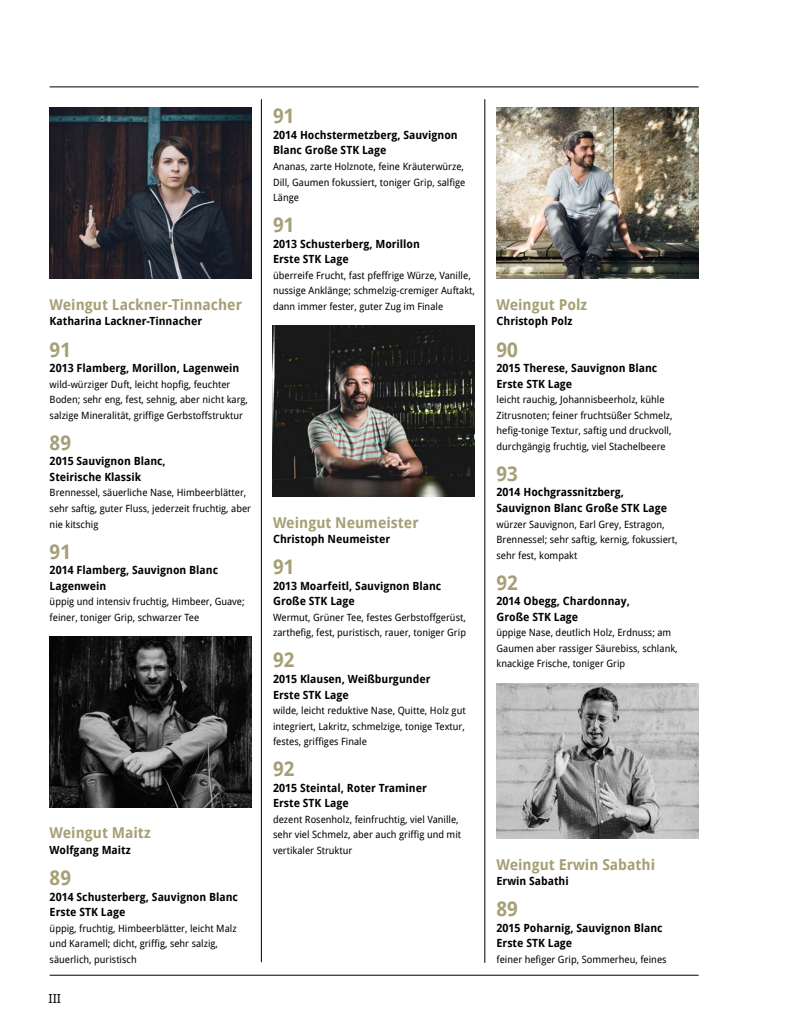
<style>
.page{position:relative;width:798px;height:1028px;background:#fff}
.page>*{position:absolute;margin:0;border:0;box-sizing:border-box;transform-origin:0 0}
.t1{font:700 20px "Droid Sans Pro";color:#a69f76}
.t2{font:700 15px "Droid Sans Pro";color:#a69f76}
.t3{font:12.5px "Droid Sans Pro";color:#000}
.t4{font:700 11.25px/15.5px "Droid Sans Pro";color:#000}
.t5{font:10px/15.5px "Droid Sans Pro";color:#000}
</style>
<div class="page">
<hr style="left:50px;top:974px;width:648px;height:1px;background:#000">
<hr style="left:50px;top:87px;width:648px;height:1px;background:#000">
<hr style="left:261px;top:99px;width:1px;height:863px;background:#000">
<hr style="left:484px;top:99px;width:1px;height:863px;background:#000">
<img style="left:50px;top:108px;width:201px;height:171px">
<img style="left:50px;top:636px;width:201px;height:171px">
<img style="left:273px;top:325px;width:201px;height:171px">
<img style="left:496px;top:108px;width:202px;height:171px">
<img style="left:496px;top:683px;width:202px;height:155px">
<h2 class="t2" style="left:50px;top:294px;width:194px">Weingut Lackner-Tinnacher</h2>
<p class="t4" style="left:50px;top:313px;width:154px">Katharina Lackner-Tinnacher</p>
<h1 class="t1" style="left:50px;top:335px;width:23px">91</h1>
<p class="t4" style="left:50px;top:360px;width:191px">2013 Flamberg, Morillon, Lagenwein</p>
<p class="t5" style="left:50px;top:376px;width:200px">wild-würziger Duft, leicht hopfig, feuchter<br>Boden; sehr eng, fest, sehnig, aber nicht karg, salzige Mineralität, griffige Gerbstoffstruktur</p>
<h1 class="t1" style="left:50px;top:428px;width:23px">89</h1>
<p class="t4" style="left:50px;top:453px;width:118px">2015 Sauvignon Blanc,<br>Steirische Klassik</p>
<p class="t5" style="left:50px;top:485px;width:203px">Brennessel, säuerliche Nase, Himbeerblätter, sehr saftig, guter Fluss, jederzeit fruchtig, aber nie kitschig</p>
<h1 class="t1" style="left:50px;top:537px;width:23px">91</h1>
<p class="t4" style="left:50px;top:562px;width:170px">2014 Flamberg, Sauvignon Blanc<br>Lagenwein</p>
<p class="t5" style="left:50px;top:593px;width:196px">üppig und intensiv fruchtig, Himbeer, Guave; feiner, toniger Grip, schwarzer Tee</p>
<h2 class="t2" style="left:50px;top:822px;width:102px">Weingut Maitz</h2>
<p class="t4" style="left:50px;top:842px;width:83px">Wolfgang Maitz</p>
<h1 class="t1" style="left:50px;top:863px;width:23px">89</h1>
<p class="t4" style="left:50px;top:888px;width:190px">2014 Schusterberg, Sauvignon Blanc<br>Erste STK Lage</p>
<p class="t5" style="left:50px;top:920px;width:188px">üppig, fruchtig, Himbeerblätter, leicht Malz und Karamell; dicht, griffig, sehr salzig, säuerlich, puristisch</p>
<p class="t3" style="left:49px;top:990px;width:14px">III</p>
<h1 class="t1" style="left:273px;top:102px;width:23px">91</h1>
<p class="t4" style="left:273px;top:127px;width:186px">2014 Hochstermetzberg, Sauvignon<br>Blanc Große STK Lage</p>
<p class="t5" style="left:273px;top:158px;width:194px">Ananas, zarte Holznote, feine Kräuterwürze,<br>Dill, Gaumen fokussiert, toniger Grip, salfige<br>Länge</p>
<h1 class="t1" style="left:273px;top:211px;width:23px">91</h1>
<p class="t4" style="left:273px;top:235px;width:148px">2013 Schusterberg, Morillon<br>Erste STK Lage</p>
<p class="t5" style="left:273px;top:267px;width:203px">überreife Frucht, fast pfeffrige Würze, Vanille, nussige Anklänge; schmelzig-cremiger Auftakt, dann immer fester, guter Zug im Finale</p>
<h2 class="t2" style="left:273px;top:511px;width:147px">Weingut Neumeister</h2>
<p class="t4" style="left:273px;top:531px;width:118px">Christoph Neumeister</p>
<h1 class="t1" style="left:273px;top:553px;width:23px">91</h1>
<p class="t4" style="left:273px;top:577px;width:170px">2013 Moarfeitl, Sauvignon Blanc<br>Große STK Lage</p>
<p class="t5" style="left:273px;top:609px;width:194px">Wermut, Grüner Tee, festes Gerbstoffgerüst, zarthefig, fest, puristisch, rauer, toniger Grip</p>
<h1 class="t1" style="left:273px;top:646px;width:23px">92</h1>
<p class="t4" style="left:273px;top:671px;width:159px">2015 Klausen, Weißburgunder<br>Erste STK Lage</p>
<p class="t5" style="left:273px;top:702px;width:194px;text-align:justify">wilde, leicht reduktive Nase, Quitte, Holz gut integriert, Lakritz, schmelzige, tonige Textur, festes, griffiges Finale</p>
<h1 class="t1" style="left:273px;top:755px;width:23px">92</h1>
<p class="t4" style="left:273px;top:779px;width:155px">2015 Steintal, Roter Traminer<br>Erste STK Lage</p>
<p class="t5" style="left:273px;top:811px;width:189px">dezent Rosenholz, feinfruchtig, viel Vanille, sehr viel Schmelz, aber auch griffig und mit vertikaler Struktur</p>
<h2 class="t2" style="left:496px;top:294px;width:92px">Weingut Polz</h2>
<p class="t4" style="left:496px;top:313px;width:77px">Christoph Polz</p>
<h1 class="t1" style="left:496px;top:335px;width:23px">90</h1>
<p class="t4" style="left:496px;top:360px;width:162px">2015 Therese, Sauvignon Blanc<br>Erste STK Lage</p>
<p class="t5" style="left:496px;top:391px;width:177px">leicht rauchig, Johannisbeerholz, kühle Zitrusnoten; feiner fruchtsüßer Schmelz, hefig-tonige Textur, saftig und druckvoll, durchgängig fruchtig, viel Stachelbeere</p>
<h1 class="t1" style="left:496px;top:459px;width:23px">93</h1>
<p class="t4" style="left:496px;top:484px;width:172px">2014 Hochgrassnitzberg,<br>Sauvignon Blanc Große STK Lage</p>
<p class="t5" style="left:496px;top:516px;width:182px">würzer Sauvignon, Earl Grey, Estragon,<br>Brennessel; sehr saftig, kernig, fokussiert, sehr fest, kompakt</p>
<h1 class="t1" style="left:496px;top:568px;width:23px">92</h1>
<p class="t4" style="left:496px;top:593px;width:135px">2014 Obegg, Chardonnay,<br>Große STK Lage</p>
<p class="t5" style="left:496px;top:624px;width:182px">üppige Nase, deutlich Holz, Erdnuss; am<br>Gaumen aber rassiger Säurebiss, schlank, knackige Frische, toniger Grip</p>
<h2 class="t2" style="left:496px;top:853px;width:160px">Weingut Erwin Sabathi</h2>
<p class="t4" style="left:496px;top:873px;width:74px">Erwin Sabathi</p>
<h1 class="t1" style="left:496px;top:894px;width:23px">89</h1>
<p class="t4" style="left:496px;top:919px;width:167px">2015 Poharnig, Sauvignon Blanc<br>Erste STK Lage</p>
<p class="t5" style="left:496px;top:951px;width:171px">feiner hefiger Grip, Sommerheu, feines</p>
</div>
